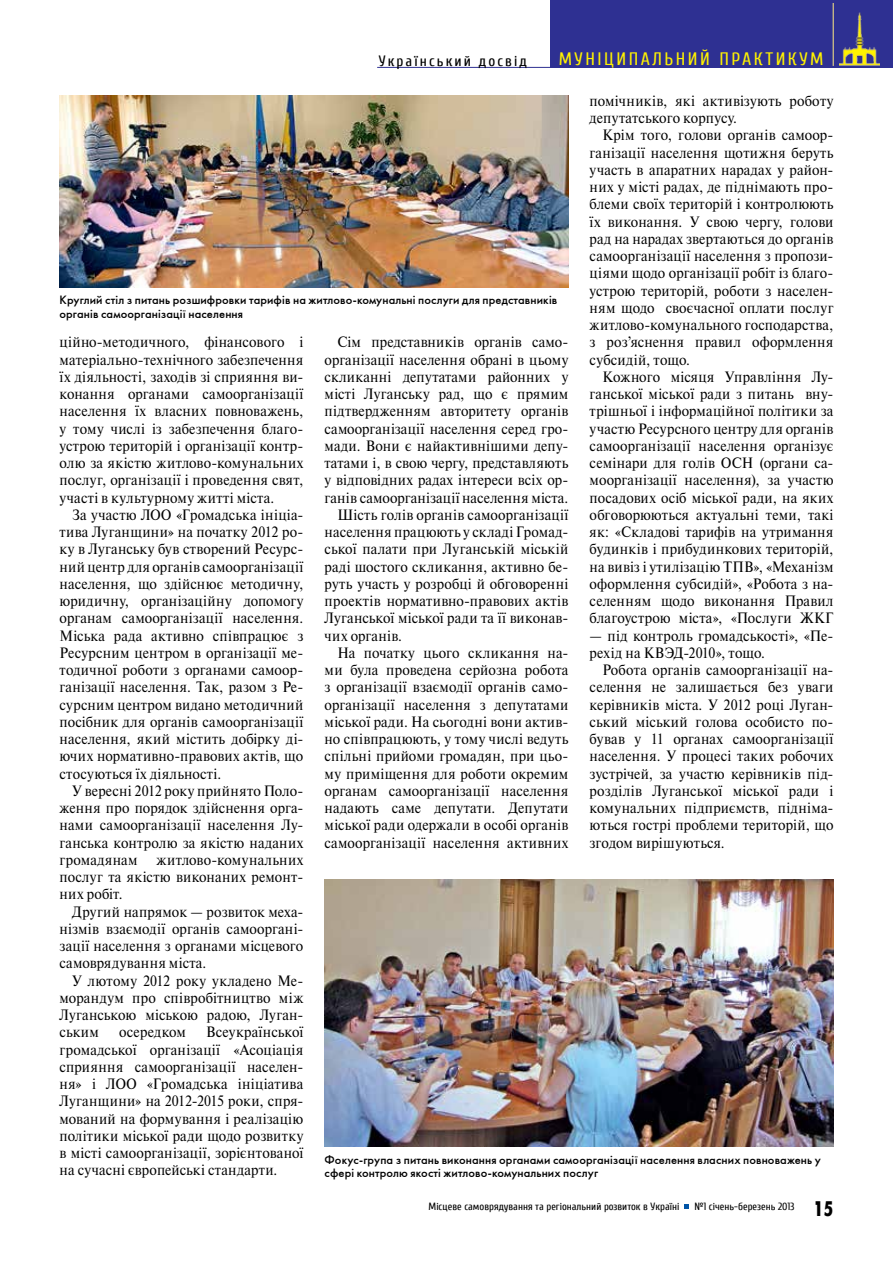
<style>
.page{position:relative;width:893px;height:1263px;background:#fff}
.page>*{position:absolute;margin:0;border:0;box-sizing:border-box;transform-origin:0 0}
.t1{font:21px "Futuris X Cond CTT";color:#000}
.t2{font:18px "Cuprum";letter-spacing:.14em;color:#fff200}
.t3{font:15px/17.2px "Newton 7 C";letter-spacing:.015em;color:#000;text-align:justify;scale:.93 1}
.t4{font:15px "Cuprum";letter-spacing:.14em;color:#000}
.t5{font:12px/13.5px "Futuris C";letter-spacing:.01em;color:#000}
.t6{font:10.5px "Cuprum";color:#000}
</style>
<div class="page">
<svg style="left:685px;top:1204px;width:4px;height:5px"></svg>
<hr style="left:377px;top:67px;width:173px;height:1px;background:#2e3092">
<div style="left:550px;top:0;width:343px;height:68px;background:#2e3092"></div>
<hr style="left:833px;top:3px;width:1px;height:63px;background:#ffea82">
<img style="left:839px;top:12px;width:41px;height:54px">
<img style="left:325px;top:879px;width:508px;height:268px">
<img style="left:60px;top:95px;width:508px;height:193px">
<p class="t4" style="left:379px;top:52px;width:150px">український досвід</p>
<p class="t2" style="left:559px;top:49px;width:254px">му ніципальний практикум</p>
<p class="t3" style="left:590px;top:92px;width:264px">помічників, які активізують роботу депутатського корпусу.</p>
<p class="t3" style="left:590px;top:127px;width:264px;text-align:left;text-indent:13px">Крім того, голови органів самоор&shy;ганізації населення щотижня беруть участь в апаратних нарадах у район&shy;них у місті радах, де піднімають про&shy;блеми своїх територій і контролюють їх виконання. У свою чергу, голови рад на нарадах звертаються до органів самоорганізації населення з пропози&shy;ціями щодо організації робіт із благо&shy;устрою територій, роботи з населен&shy;ням щодо своєчасної оплати послуг житлово-комунального господарства, з роз’яснення правил оформлення субсидій, тощо.</p>
<p class="t3" style="left:590px;top:368px;width:264px;text-indent:13px">Кожного місяця Управління Лу&shy;ганської міської ради з питань вну&shy;трішньої і інформаційної політики за участю Ресурсного центру для органів самоорганізації населення організує семінари для голів ОСН (органи са&shy;моорганізації населення), за участю посадових осіб міської ради, на яких обговорюються актуальні теми, такі як: «Складові тарифів на утримання будинків і прибудинкових територій, на вивіз і утилізацію ТПВ», «Механізм оформлення субсидій», «Робота з на&shy;селенням щодо виконання Правил благоустрою міста», «Послуги ЖКГ</p>
<p class="t3" style="left:590px;top:627px;width:264px">— під контроль громадськості», «Пе&shy;рехід на КВЭД-2010», тощо.</p>
<p class="t3" style="left:590px;top:661px;width:264px;text-indent:13px">Робота органів самоорганізації на&shy;селення не залишається без уваги керівників міста. У 2012 році Луган&shy;ський міський голова особисто по&shy;бував у 11 органах самоорганізації населення. У процесі таких робочих зустрічей, за участю керівників під&shy;розділів Луганської міської ради і комунальних підприємств, підніма&shy;ються гострі проблеми територій, що згодом вирішуються.</p>
<p class="t5" style="left:60px;top:293px;width:499px">Круглий стіл з питань розшифровки тарифів на житлово-комунальні послуги для представників органів самоорганізації населення</p>
<p class="t3" style="left:60px;top:334px;width:264px">ційно-методичного, фінансового і матеріально-технічного забезпечення їх діяльності, заходів зі сприяння ви&shy;конання органами самоорганізації населення їх власних повноважень, у тому числі із забезпечення благо&shy;устрою територій і організації контр&shy;олю за якістю житлово-комунальних послуг, організації і проведення свят, участі в культурному житті міста.</p>
<p class="t3" style="left:60px;top:506px;width:264px;text-indent:13px">За участю ЛОО «Громадська ініціа&shy;тива Луганщини» на початку 2012 ро&shy;ку в Луганську був створений Ресурс&shy;ний центр для органів самоорганізації населення, що здійснює методичну, юридичну, організаційну допомогу органам самоорганізації населення.<br>Міська рада активно співпрацює з Ресурсним центром в організації ме&shy;тодичної роботи з органами самоор&shy;ганізації населення. Так, разом з Ре&shy;сурсним центром видано методичний посібник для органів самоорганізації населення, який містить добірку ді&shy;ючих нормативно-правових актів, що стосуються їх діяльності.</p>
<p class="t3" style="left:60px;top:782px;width:264px;text-indent:13px">У вересні 2012 року прийнято Поло&shy;ження про порядок здійснення орга&shy;нами самоорганізації населення Лу&shy;ганська контролю за якістю наданих громадянам</p>
<p class="t3" style="left:337px;top:334px;width:250px">Сім представників органів само-</p>
<p class="t3" style="left:325px;top:351px;width:264px">організації населення обрані в цьому</p>
<p class="t3" style="left:325px;top:368px;width:264px">скликанні депутатами районних у</p>
<p class="t3" style="left:325px;top:385px;width:264px">місті Луганську рад, що є прямим</p>
<p class="t3" style="left:325px;top:403px;width:264px">підтвердженням авторитету органів</p>
<p class="t3" style="left:325px;top:420px;width:264px">самоорганізації населення серед гро-</p>
<p class="t3" style="left:325px;top:437px;width:264px">мади. Вони є найактивнішими депу-</p>
<p class="t3" style="left:325px;top:454px;width:264px">татами і, в свою чергу, представляють</p>
<p class="t3" style="left:325px;top:472px;width:264px">у відповідних радах інтереси всіх ор-</p>
<p class="t3" style="left:325px;top:489px;width:264px">ганів самоорганізації населення міста.</p>
<p class="t3" style="left:337px;top:506px;width:250px">Шість голів органів самоорганізації</p>
<p class="t3" style="left:325px;top:523px;width:264px">населення працюють у складі Громад-</p>
<p class="t3" style="left:325px;top:541px;width:264px">ської палати при Луганській міській</p>
<p class="t3" style="left:325px;top:558px;width:264px">раді шостого скликання, активно бе-</p>
<p class="t3" style="left:325px;top:575px;width:264px">руть участь у розробці й обговоренні</p>
<p class="t3" style="left:325px;top:592px;width:264px">проектів нормативно-правових актів</p>
<p class="t3" style="left:325px;top:610px;width:264px">Луганської міської ради та її виконав-</p>
<p class="t3" style="left:325px;top:627px;width:85px">чих органів.</p>
<p class="t3" style="left:337px;top:644px;width:250px">На початку цього скликання на-</p>
<p class="t3" style="left:325px;top:661px;width:264px">ми була проведена серйозна робота</p>
<p class="t3" style="left:325px;top:679px;width:264px">з організації взаємодії органів само-</p>
<p class="t3" style="left:325px;top:696px;width:264px">організації населення з депутатами</p>
<p class="t3" style="left:325px;top:713px;width:264px">міської ради. На сьогодні вони актив-</p>
<p class="t3" style="left:325px;top:730px;width:264px">но співпрацюють, у тому числі ведуть</p>
<p class="t3" style="left:325px;top:748px;width:264px">спільні прийоми громадян, при цьо-</p>
<p class="t3" style="left:325px;top:765px;width:264px">му приміщення для роботи окремим</p>
<p class="t3" style="left:325px;top:782px;width:264px">органам самоорганізації населення</p>
<p class="t3" style="left:325px;top:799px;width:264px">надають саме депутати. Депутати</p>
<p class="t3" style="left:325px;top:817px;width:264px">міської ради одержали в особі органів</p>
<p class="t3" style="left:325px;top:834px;width:264px">самоорганізації населення активних</p>
<p class="t3" style="left:60px;top:851px;width:264px;text-indent:97px">житлово-комунальних послуг та якістю виконаних ремонт&shy;них робіт.</p>
<p class="t3" style="left:60px;top:903px;width:264px;text-indent:13px">Другий напрямок — розвиток меха&shy;нізмів взаємодії органів самооргані&shy;зації населення з органами місцевого самоврядування міста.</p>
<p class="t3" style="left:60px;top:972px;width:264px;text-align:left;text-indent:13px">У лютому 2012 року укладено Ме&shy;морандум про співробітництво між<br>Луганською міською радою, Луган&shy;ським</p>
<p class="t3" style="left:60px;top:1024px;width:264px;text-indent:147px">Всеукраїнської громадської організації «Асоціація сприяння самоорганізації населен&shy;ня» і ЛОО «Громадська ініціатива Луганщини» на 2012-2015 роки, спря&shy;мований на формування і реалізацію політики міської ради щодо розвитку в місті самоорганізації, зорієнтованої на сучасні європейські стандарти.</p>
<p class="t3" style="left:119px;top:1024px;width:73px">осередком</p>
<p class="t5" style="left:325px;top:1153px;width:498px">Фокус-група з питань виконання органами самоорганізації населення власних повноважень у сфері контролю якості житлово-комунальних послуг</p>
<p class="t6" style="left:429px;top:1200px;width:252px">Місцеве самоврядування та регіональний розвиток в Україні</p>
<p class="t6" style="left:694px;top:1200px;width:102px">№1 січень-березень 2013</p>
<h1 class="t1" style="left:813px;top:1197px;width:22px">15</h1>
</div>
